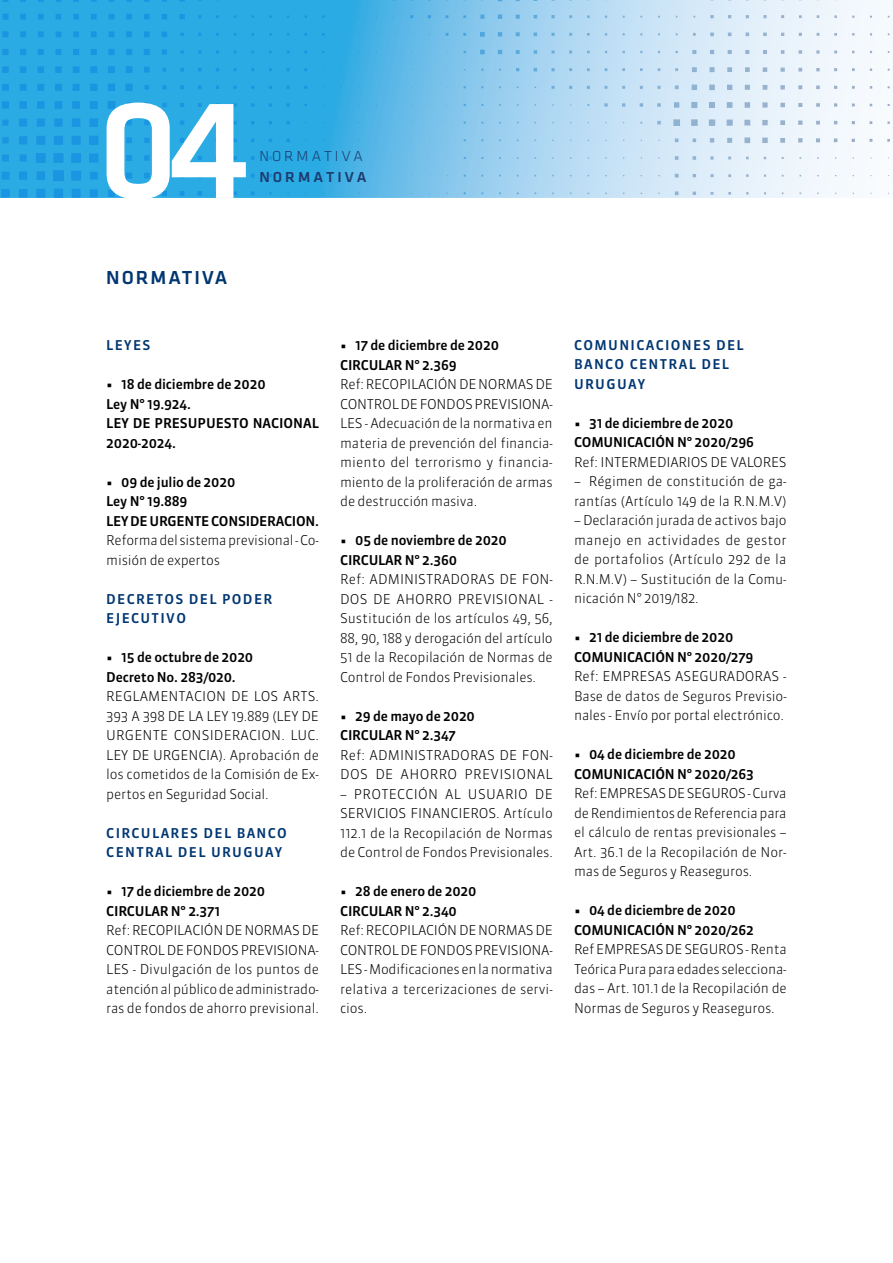
<style>
.page{position:relative;width:893px;height:1263px;background:#fff}
.page>*{position:absolute;margin:0;border:0;box-sizing:border-box;transform-origin:0 0}
.t1{font:500 145.35px "Klavika";color:#fff}
.t2{font:500 19.5px "Klavika";letter-spacing:.1em;color:#003671}
.t3{font:500 15px "Klavika";letter-spacing:.2em;color:#1d3c6f}
.t4{font:300 15px "Klavika";letter-spacing:.2em;color:#1d3c6f}
.t5{font:300 13.5px/19.5px "Sanuk";letter-spacing:-.015em;color:#000;text-align:justify}
.t6{font:500 13.5px/19.5px "Sanuk";letter-spacing:-.015em;color:#000}
.t7{font:500 13.5px/19.5px "Sanuk";letter-spacing:.1em;color:#003671}
.t8{font:300 13.5px/19.5px "Sanuk";letter-spacing:.005em;color:#000}
</style>
<div class="page">
<svg style="left:0;top:0;width:890px;height:198px;background:#7dc7ec"></svg>
<svg style="left:892px;top:0;width:1px;height:109px"></svg>
<h1 class="t1" style="left:97px;top:71px;width:155px">04</h1>
<p class="t4" style="left:259px;top:148px;width:105px">NORMATIVA</p>
<p class="t3" style="left:259px;top:169px;width:109px">NORMATIVA</p>
<h2 class="t2" style="left:106px;top:267px;width:122px">NORMATIVA</h2>
<p class="t7" style="left:106px;top:336px;width:46px">LEYES</p>
<p class="t6" style="left:106px;top:375px;width:214px">• 18 de diciembre de 2020<br>Ley N° 19.924.<br>LEY DE PRESUPUESTO NACIONAL<br>2020-2024.</p>
<p class="t6" style="left:106px;top:472px;width:214px">• 09 de julio de 2020<br>Ley N° 19.889<br>LEY DE URGENTE CONSIDERACION.</p>
<p class="t5" style="left:106px;top:531px;width:214px">Reforma del sistema previsional - Co&shy;misión de expertos</p>
<p class="t7" style="left:106px;top:589px;width:167px">DECRETOS DEL PODER<br>EJECUTIVO</p>
<p class="t6" style="left:106px;top:648px;width:149px">• 15 de octubre de 2020<br>Decreto No. 283/020.</p>
<p class="t5" style="left:106px;top:687px;width:214px">REGLAMENTACION DE LOS ARTS.<br>393 A 398 DE LA LEY 19.889 (LEY DE URGENTE CONSIDERACION. LUC.<br>LEY DE URGENCIA). Aprobación de los cometidos de la Comisión de Ex&shy;pertos en Seguridad Social.</p>
<p class="t7" style="left:106px;top:823px;width:182px">CIRCULARES DEL BANCO<br>CENTRAL DEL URUGUAY</p>
<p class="t6" style="left:106px;top:882px;width:160px">• 17 de diciembre de 2020<br>CIRCULAR N° 2.371</p>
<p class="t5" style="left:106px;top:921px;width:214px">Ref: RECOPILACIÓN DE NORMAS DE CONTROL DE FONDOS PREVISIONA-LES - Divulgación de los puntos de atención al público de administrado&shy;ras de fondos de ahorro previsional.</p>
<p class="t6" style="left:340px;top:335px;width:160px">• 17 de diciembre de 2020<br>CIRCULAR N° 2.369</p>
<p class="t5" style="left:340px;top:374px;width:214px">Ref: RECOPILACIÓN DE NORMAS DE CONTROL DE FONDOS PREVISIONA-LES - Adecuación de la normativa en materia de prevención del financia&shy;miento del terrorismo y financia&shy;miento de la proliferación de armas de destrucción masiva.</p>
<p class="t6" style="left:340px;top:530px;width:168px">• 05 de noviembre de 2020<br>CIRCULAR N° 2.360</p>
<p class="t5" style="left:340px;top:569px;width:214px">Ref: ADMINISTRADORAS DE FON-DOS DE AHORRO PREVISIONAL - Sustitución de los artículos 49, 56, 88, 90, 188 y derogación del artículo 51 de la Recopilación de Normas de Control de Fondos Previsionales.</p>
<p class="t6" style="left:340px;top:706px;width:136px">• 29 de mayo de 2020<br>CIRCULAR N° 2.347</p>
<p class="t8" style="left:340px;top:745px;width:214px">Ref: ADMINISTRADORAS DE FON-<br>DOS DE AHORRO PREVISIONAL</p>
<p class="t5" style="left:340px;top:784px;width:214px">– PROTECCIÓN AL USUARIO DE SERVICIOS FINANCIEROS. Artículo 112.1 de la Recopilación de Normas de Control de Fondos Previsionales.</p>
<p class="t6" style="left:340px;top:881px;width:138px">• 28 de enero de 2020<br>CIRCULAR N° 2.340</p>
<p class="t5" style="left:340px;top:920px;width:214px">Ref: RECOPILACIÓN DE NORMAS DE CONTROL DE FONDOS PREVISIONA-LES - Modificaciones en la normativa relativa a tercerizaciones de servi&shy;cios.</p>
<p class="t7" style="left:574px;top:335px;width:171px">COMUNICACIONES DEL<br>BANCO CENTRAL DEL<br>URUGUAY</p>
<p class="t6" style="left:574px;top:413px;width:181px">• 31 de diciembre de 2020<br>COMUNICACIÓN N° 2020/296</p>
<p class="t5" style="left:574px;top:452px;width:214px">Ref: INTERMEDIARIOS DE VALORES</p>
<p class="t5" style="left:574px;top:472px;width:214px">– Régimen de constitución de ga&shy;rantías (Artículo 149 de la R.N.M.V)</p>
<p class="t5" style="left:574px;top:511px;width:214px">– Declaración jurada de activos bajo manejo en actividades de gestor de portafolios (Artículo 292 de la R.N.M.V) – Sustitución de la Comu&shy;nicación N° 2019/182.</p>
<p class="t6" style="left:574px;top:628px;width:181px">• 21 de diciembre de 2020<br>COMUNICACIÓN N° 2020/279</p>
<p class="t5" style="left:574px;top:667px;width:214px">Ref: EMPRESAS ASEGURADORAS - Base de datos de Seguros Previsio&shy;nales - Envío por portal electrónico.</p>
<p class="t6" style="left:574px;top:745px;width:181px">• 04 de diciembre de 2020<br>COMUNICACIÓN N° 2020/263</p>
<p class="t5" style="left:574px;top:784px;width:214px">Ref: EMPRESAS DE SEGUROS - Curva de Rendimientos de Referencia para el cálculo de rentas previsionales – Art. 36.1 de la Recopilación de Nor&shy;mas de Seguros y Reaseguros.</p>
<p class="t6" style="left:574px;top:901px;width:181px">• 04 de diciembre de 2020<br>COMUNICACIÓN N° 2020/262</p>
<p class="t5" style="left:574px;top:940px;width:214px">Ref EMPRESAS DE SEGUROS - Renta Teórica Pura para edades selecciona&shy;das – Art. 101.1 de la Recopilación de Normas de Seguros y Reaseguros.</p>
</div>
